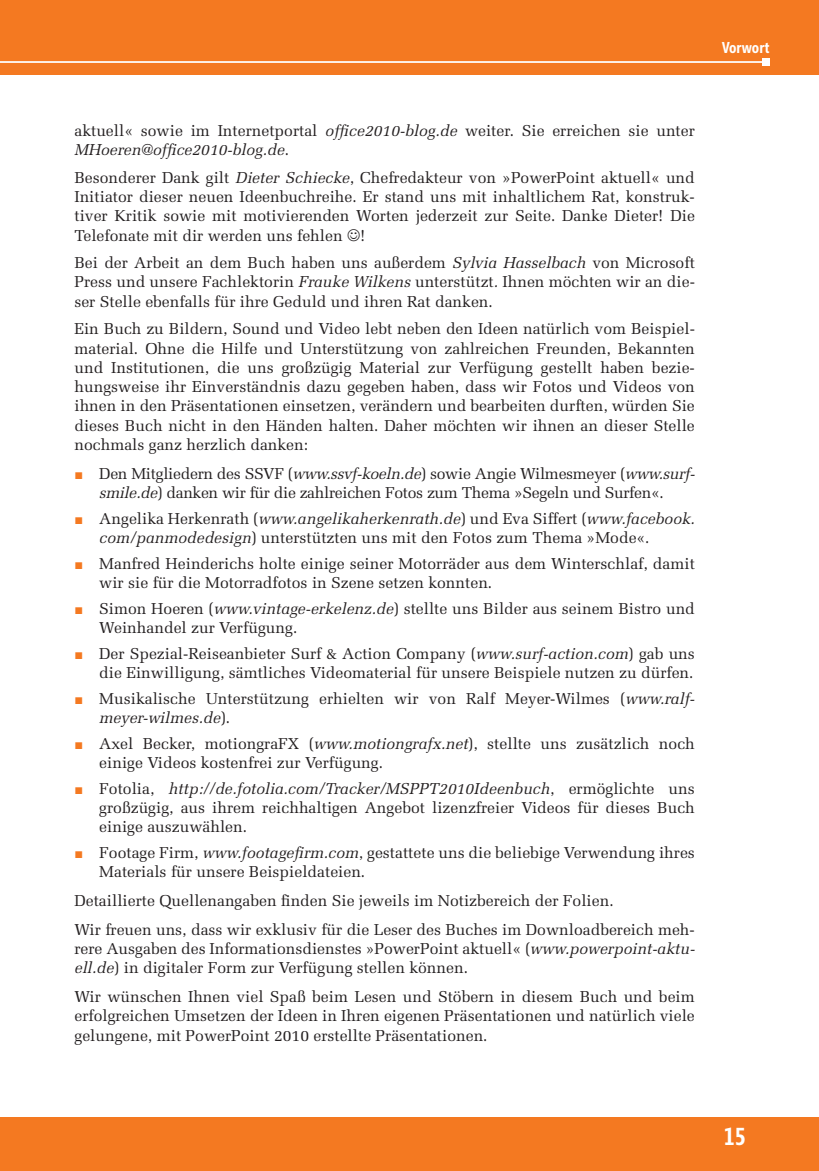
<style>
.page{position:relative;width:819px;height:1171px;background:#fff}
.page>*{position:absolute;margin:0;border:0;box-sizing:border-box;transform-origin:0 0}
.t1{font:700 24.5px "Segoe Condensed";color:#fff}
.t2{font:15.75px/19.2px "Melior";color:#231f20}
.t3{font:15.75px/19.2px "Melior";letter-spacing:-.02em;color:#231f20}
.t4{font:700 15.75px "Segoe Condensed";color:#fff}
.s1{font-style:italic}
</style>
<div class="page">
<div style="left:0;top:0;width:819px;height:75px;background:#f47921"></div>
<div style="left:0;top:1117px;width:819px;height:54px;background:#f47921"></div>
<hr style="left:0;top:61px;width:765px;height:2px;background:#fff">
<div style="left:762px;top:59px;width:7px;height:7px;background:#fff"></div>
<p class="t4" style="left:721px;top:38px;width:49px">Vorwort</p>
<p class="t2" style="left:74px;top:121px;width:622px">aktuell« sowie im Internetportal <span class="s1">office2010-blog.de</span> weiter. Sie erreichen sie unter<br><span class="s1">MHoeren@office2010-blog.de</span>.</p>
<p class="t2" style="left:74px;top:168px;width:622px;text-align:justify">Besonderer Dank gilt <span class="s1">Dieter Schiecke</span>, Chefredakteur von »PowerPoint aktuell« und Initiator dieser neuen Ideenbuchreihe. Er stand uns mit inhaltlichem Rat, konstruk&shy;tiver Kritik sowie mit motivierenden Worten jederzeit zur Seite. Danke Dieter! Die Telefonate mit dir werden uns fehlen !</p>
<p class="t2" style="left:74px;top:253px;width:622px;text-align:justify">Bei der Arbeit an dem Buch haben uns außerdem <span class="s1">Sylvia Hasselbach</span> von Microsoft Press und unsere Fachlektorin <span class="s1">Frauke Wilkens</span> unterstützt<span class="s1">.</span> Ihnen möchten wir an die&shy;ser Stelle ebenfalls für ihre Geduld und ihren Rat danken.</p>
<p class="t2" style="left:74px;top:319px;width:622px;text-align:justify">Ein Buch zu Bildern, Sound und Video lebt neben den Ideen natürlich vom Beispiel&shy;material. Ohne die Hilfe und Unterstützung von zahlreichen Freunden, Bekannten und Institutionen, die uns großzügig Material zur Verfügung gestellt haben bezie&shy;hungsweise ihr Einverständnis dazu gegeben haben, dass wir Fotos und Videos von ihnen in den Präsentationen einsetzen, verändern und bearbeiten durften, würden Sie dieses Buch nicht in den Händen halten. Daher möchten wir ihnen an dieser Stelle nochmals ganz herzlich danken:</p>
<p class="t3" style="left:99px;top:464px;width:597px">Den Mitgliedern des SSVF (<span class="s1">www.ssvf-koeln.de</span>) sowie Angie Wilmesmeyer (<span class="s1">www.surf&shy;smile.de</span>) danken wir für die zahlreichen Fotos zum Thema »Segeln und Surfen«.</p>
<p class="t2" style="left:99px;top:509px;width:597px">Angelika Herkenrath (<span class="s1">www.angelikaherkenrath.de</span>) und Eva Siffert (<span class="s1">www.facebook. com/panmodedesign</span>) unterstützten uns mit den Fotos zum Thema »Mode«.</p>
<p class="t2" style="left:99px;top:554px;width:597px">Manfred Heinderichs holte einige seiner Motorräder aus dem Winterschlaf, damit wir sie für die Motorradfotos in Szene setzen konnten.</p>
<p class="t2" style="left:99px;top:599px;width:597px">Simon Hoeren (<span class="s1">www.vintage-erkelenz.de</span>) stellte uns Bilder aus seinem Bistro und<br>Weinhandel zur Verfügung.</p>
<p class="t2" style="left:99px;top:644px;width:597px">Der Spezial-Reiseanbieter Surf &amp; Action Company (<span class="s1">www.surf-action.com</span>) gab uns die Einwilligung, sämtliches Videomaterial für unsere Beispiele nutzen zu dürfen.</p>
<p class="t2" style="left:99px;top:689px;width:597px">Musikalische Unterstützung erhielten wir von Ralf Meyer-Wilmes (<span class="s1">www.ralf&shy;meyer-wilmes.de</span>).</p>
<p class="t2" style="left:99px;top:733px;width:597px">Axel Becker, motiongraFX (<span class="s1">www.motiongrafx.net</span>), stellte uns zusätzlich noch einige Videos kostenfrei zur Verfügung.</p>
<p class="t2" style="left:99px;top:778px;width:597px;text-align:justify">Fotolia, <span class="s1">http://de.fotolia.com/Tracker/MSPPT2010Ideenbuch</span>, ermöglichte uns großzügig, aus ihrem reichhaltigen Angebot lizenzfreier Videos für dieses Buch einige auszuwählen.</p>
<p class="t2" style="left:99px;top:843px;width:597px">Footage Firm, <span class="s1">www.footagefirm.com</span>, gestattete uns die beliebige Verwendung ihres<br>Materials für unsere Beispieldateien.</p>
<p class="t2" style="left:74px;top:886px;width:622px;line-height:28.9px">Detaillierte Quellenangaben finden Sie jeweils im Notizbereich der Folien.<br>Wir freuen uns, dass wir exklusiv für die Leser des Buches im Downloadbereich meh-</p>
<p class="t2" style="left:74px;top:939px;width:622px">rere Ausgaben des Informationsdienstes »PowerPoint aktuell« (<span class="s1">www.powerpoint-aktu&shy;ell.de</span>) in digitaler Form zur Verfügung stellen können.</p>
<p class="t2" style="left:74px;top:987px;width:622px;text-align:justify">Wir wünschen Ihnen viel Spaß beim Lesen und Stöbern in diesem Buch und beim erfolgreichen Umsetzen der Ideen in Ihren eigenen Präsentationen und natürlich viele gelungene, mit PowerPoint 2010 erstellte Präsentationen.</p>
<h1 class="t1" style="left:723px;top:1122px;width:23px">15</h1>
</div>
